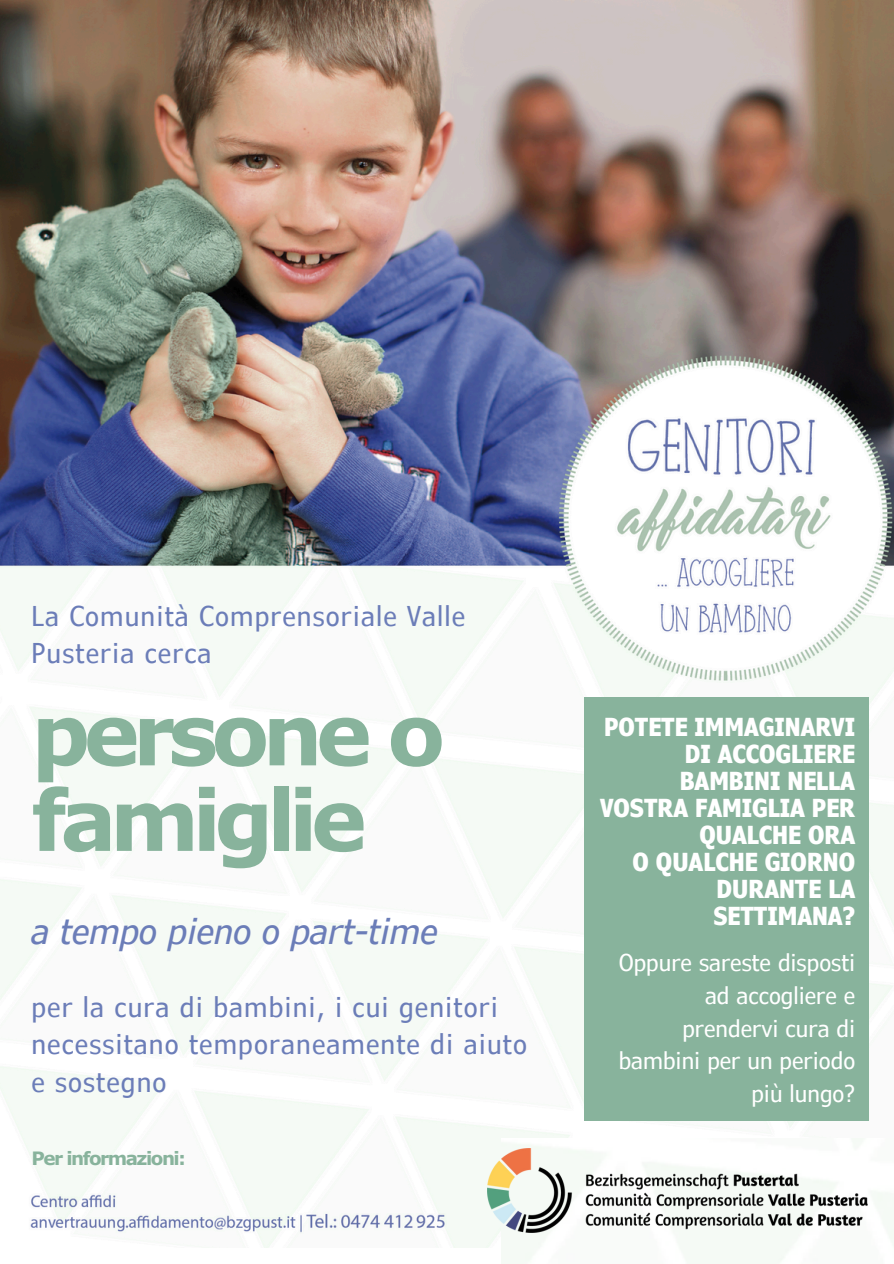
<style>
.page{position:relative;width:894px;height:1264px;background:#fff}
.page>*{position:absolute;margin:0;border:0;box-sizing:border-box;transform-origin:0 0}
.t1{font:700 84.3px/85.5px "Verdana Pro";letter-spacing:-.08em;color:#88b39c}
.t2{font:italic condensed 35.55px "Verdana Pro";color:#6b7db8}
.t3{font:condensed 27.3px/37.2px "Verdana Pro";letter-spacing:.04em;color:#6b7db8}
.t4{font:700 condensed 24.75px/27px "Verdana Pro";color:#fff;text-align:right}
.t5{font:condensed 23.25px/32.7px "Verdana Pro";color:#fff;text-align:right}
.t6{font:700 18.3px "Verdana Pro";letter-spacing:-.08em;color:#88b39c}
</style>
<div class="page">
<img style="left:0;top:0;width:893px;height:1247px">
<img style="left:501px;top:1138px;width:392px;height:124px">
<div style="left:583px;top:697px;width:285px;height:423px;background:#88b39c"></div>
<img style="left:487px;top:1148px;width:380px;height:84px">
<h2 class="t3" style="left:31px;top:596px;width:435px">La Comunità Comprensoriale Valle<br>Pusteria cerca</h2>
<h4 class="t1" style="left:31px;top:689px;width:415px">persone o famiglie</h4>
<h3 class="t2" style="left:31px;top:908px;width:408px">a tempo pieno o part-time</h3>
<h4 class="t3" style="left:31px;top:987px;width:497px">per la cura di bambini, i cui genitori necessitano temporaneamente di aiuto e sostegno</h4>
<p class="t6" style="left:31px;top:1146px;width:156px">Per informazioni:</p>
<h5 class="t4" style="left:600px;top:712px;width:256px">POTETE IMMAGINARVI<br>DI ACCOGLIERE<br>BAMBINI NELLA<br>VOSTRA FAMIGLIA PER<br>QUALCHE ORA<br>O QUALCHE GIORNO<br>DURANTE LA<br>SETTIMANA?</h5>
<p class="t5" style="left:618px;top:945px;width:238px">Oppure sareste disposti ad accogliere e prendervi cura di bambini per un periodo più lungo?</p>
</div>
